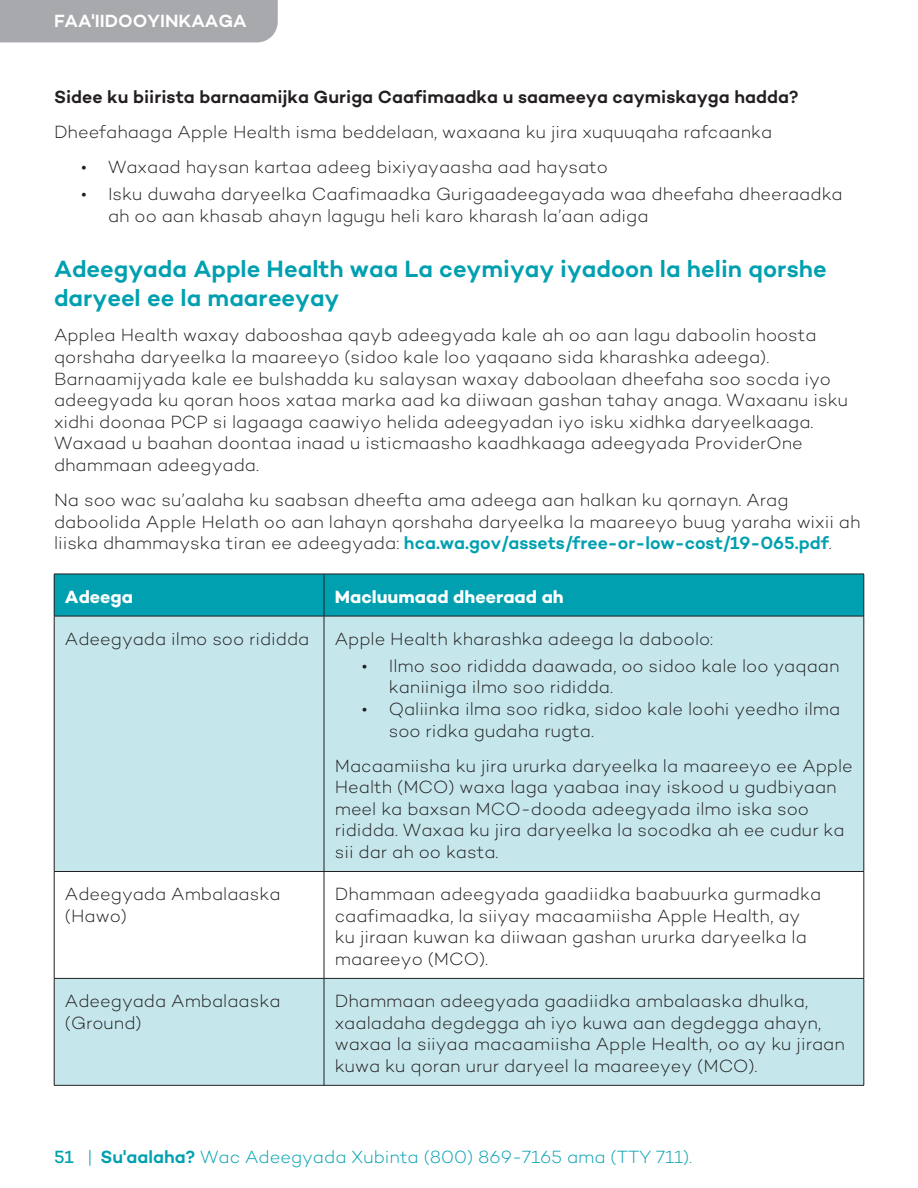
<style>
.page{position:relative;width:918px;height:1188px;background:#fff}
.page>*{position:absolute;margin:0;border:0;box-sizing:border-box;transform-origin:0 0}
.t1{font:600 24px/28.8px "Campton";color:#00a0b0}
.t2{font:300 18px/21.6px "Campton";color:#231f20}
.t3{font:600 18px "Campton";color:#231f20}
.t4{font:300 18px "Campton";color:#00a0b0}
.t5{font:700 18px "Campton";color:#fff}
.t6{font:600 18px "Campton";color:#fff}
.t7{font:500 18px "Campton";color:#00a0b0}
.s1{font-weight:600;color:#00a0b0}
.s2{font-weight:600}
</style>
<div class="page">
<svg style="left:90px;top:1150px;width:1px;height:16px"></svg>
<div style="left:0;top:0;width:278px;height:42px;background:#a8a9ad"></div>
<div style="left:54px;top:574px;width:270px;height:42px;background:#00a0b0"></div>
<div style="left:324px;top:574px;width:540px;height:42px;background:#00a0b0"></div>
<div style="left:54px;top:616px;width:270px;height:256px;background:#c5e7ec"></div>
<div style="left:324px;top:616px;width:540px;height:256px;background:#c5e7ec"></div>
<div style="left:54px;top:978px;width:270px;height:107px;background:#c5e7ec"></div>
<div style="left:324px;top:978px;width:540px;height:107px;background:#c5e7ec"></div>
<hr style="left:54px;top:574px;width:270px;height:1px;background:#231f20">
<hr style="left:54px;top:574px;width:1px;height:42px;background:#231f20">
<hr style="left:324px;top:574px;width:540px;height:1px;background:#231f20">
<hr style="left:324px;top:574px;width:1px;height:42px;background:#231f20">
<hr style="left:864px;top:574px;width:1px;height:42px;background:#231f20">
<hr style="left:54px;top:616px;width:270px;height:1px;background:#231f20">
<hr style="left:54px;top:616px;width:1px;height:255px;background:#231f20">
<hr style="left:324px;top:616px;width:540px;height:1px;background:#231f20">
<hr style="left:324px;top:616px;width:1px;height:255px;background:#231f20">
<hr style="left:864px;top:616px;width:1px;height:255px;background:#231f20">
<hr style="left:54px;top:871px;width:270px;height:1px;background:#231f20">
<hr style="left:54px;top:872px;width:1px;height:106px;background:#231f20">
<hr style="left:324px;top:871px;width:540px;height:1px;background:#231f20">
<hr style="left:324px;top:872px;width:1px;height:106px;background:#231f20">
<hr style="left:864px;top:872px;width:1px;height:106px;background:#231f20">
<hr style="left:54px;top:978px;width:270px;height:1px;background:#231f20">
<hr style="left:54px;top:979px;width:1px;height:106px;background:#231f20">
<hr style="left:324px;top:978px;width:540px;height:1px;background:#231f20">
<hr style="left:324px;top:979px;width:1px;height:106px;background:#231f20">
<hr style="left:864px;top:979px;width:1px;height:106px;background:#231f20">
<hr style="left:54px;top:1085px;width:270px;height:1px;background:#231f20">
<hr style="left:324px;top:1085px;width:540px;height:1px;background:#231f20">
<p class="t6" style="left:54px;top:9px;width:194px">FAA'IIDOOYINKAAGA</p>
<h4 class="t3" style="left:54px;top:85px;width:746px">Sidee ku biirista barnaamijka Guriga Caafimaadka u saameeya caymiskayga hadda?</h4>
<p class="t2" style="left:54px;top:121px;width:720px">Dheefahaaga Apple Health isma beddelaan, waxaana ku jira xuquuqaha rafcaanka</p>
<p class="t2" style="left:81px;top:156px;width:529px">• Waxaad haysan kartaa adeeg bixiyayaasha aad haysato</p>
<p class="t2" style="left:108px;top:183px;width:736px;text-indent:-27px">• Isku duwaha daryeelka Caafimaadka Gurigaadeegayada waa dheefaha dheeraadka ah oo aan khasab ahayn lagugu heli karo kharash la’aan adiga</p>
<h3 class="t1" style="left:54px;top:254px;width:774px">Adeegyada Apple Health waa La ceymiyay iyadoon la helin qorshe daryeel ee la maareeyay</h3>
<p class="t2" style="left:54px;top:324px;width:796px">Applea Health waxay dabooshaa qayb adeegyada kale ah oo aan lagu daboolin hoosta qorshaha daryeelka la maareeyo (sidoo kale loo yaqaano sida kharashka adeega).<br>Barnaamijyada kale ee bulshadda ku salaysan waxay daboolaan dheefaha soo socda iyo adeegyada ku qoran hoos xataa marka aad ka diiwaan gashan tahay anaga. Waxaanu isku xidhi doonaa PCP si lagaaga caawiyo helida adeegyadan iyo isku xidhka daryeelkaaga.<br>Waxaad u baahan doontaa inaad u isticmaasho kaadhkaaga adeegyada ProviderOne dhammaan adeegyada.</p>
<p class="t2" style="left:54px;top:489px;width:808px">Na soo wac su’aalaha ku saabsan dheefta ama adeega aan halkan ku qornayn. Arag daboolida Apple Helath oo aan lahayn qorshaha daryeelka la maareeyo buug yaraha wixii ah liiska dhammayska tiran ee adeegyada: <span class="s1">hca.wa.gov/assets/free-or-low-cost/19-065.pdf</span>.</p>
<p class="t5" style="left:65px;top:585px;width:70px">Adeega</p>
<p class="t5" style="left:335px;top:585px;width:231px">Macluumaad dheeraad ah</p>
<p class="t2" style="left:65px;top:627px;width:246px">Adeegyada ilmo soo rididda</p>
<p class="t2" style="left:335px;top:627px;width:380px">Apple Health kharashka adeega la daboolo:</p>
<p class="t2" style="left:389px;top:654px;width:452px;text-indent:-27px">• Ilmo soo rididda daawada, oo sidoo kale loo yaqaan kaniiniga ilmo soo rididda.</p>
<p class="t2" style="left:389px;top:698px;width:453px;text-indent:-27px">• Qaliinka ilma soo ridka, sidoo kale loohi yeedho ilma soo ridka gudaha rugta.</p>
<p class="t2" style="left:335px;top:754px;width:520px">Macaamiisha ku jira ururka daryeelka la maareeyo ee Apple Health (MCO) waxa laga yaabaa inay iskood u gudbiyaan meel ka baxsan MCO-dooda adeegyada ilmo iska soo rididda. Waxaa ku jira daryeelka la socodka ah ee cudur ka sii dar ah oo kasta.</p>
<p class="t2" style="left:65px;top:883px;width:217px">Adeegyada Ambalaaska (Hawo)</p>
<p class="t2" style="left:335px;top:883px;width:488px">Dhammaan adeegyada gaadiidka baabuurka gurmadka caafimaadka, la siiyay macaamiisha Apple Health, ay ku jiraan kuwan ka diiwaan gashan ururka daryeelka la maareeyo (MCO).</p>
<p class="t2" style="left:65px;top:990px;width:217px">Adeegyada Ambalaaska (Ground)</p>
<p class="t2" style="left:335px;top:990px;width:512px">Dhammaan adeegyada gaadiidka ambalaaska dhulka, xaaladaha degdegga ah iyo kuwa aan degdegga ahayn, waxaa la siiyaa macaamiisha Apple Health, oo ay ku jiraan kuwa ku qoran urur daryeel la maareeyey (MCO).</p>
<p class="t7" style="left:54px;top:1145px;width:21px">51</p>
<p class="t4" style="left:100px;top:1145px;width:593px"><span class="s2">Su'aalaha?</span> Wac Adeegyada Xubinta (800) 869-7165 ama (TTY 711).</p>
</div>
